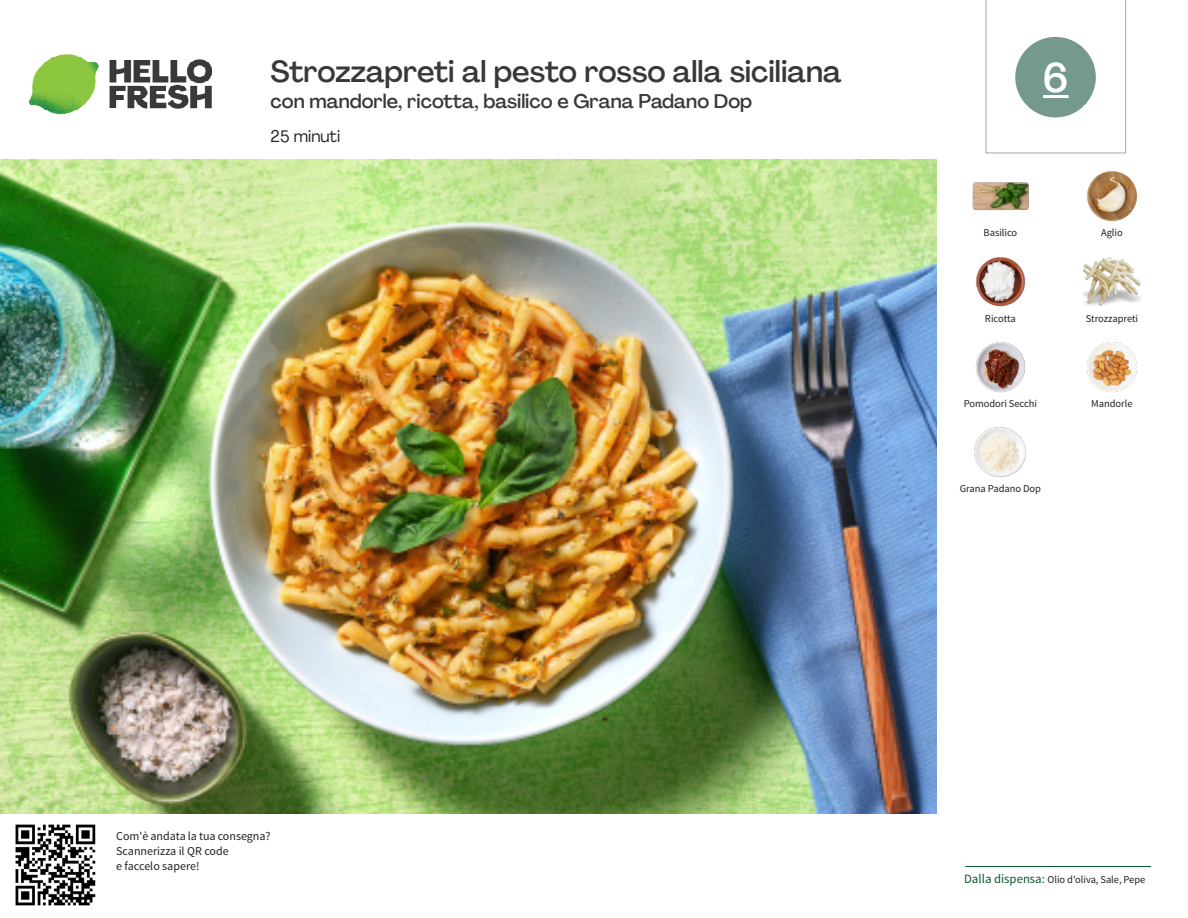
<style>
.page{position:relative;width:1188px;height:918px;background:#fff}
.page>*{position:absolute;margin:0;border:0;box-sizing:border-box;transform-origin:0 0}
._24_Recipe_Nr_Bag{font:500 40.5px "Agrandir";color:#fff}
._15_Titel_UK{font:500 30px "Agrandir";color:#383839}
._15_Titel_UK-2{font:500 19.5px "Agrandir";color:#383839}
._02_Box_Type{font:16.5px "Agrandir";color:#231f20}
._06_Before_Start{font:12px/15px "Source Sans Pro";color:#231f20}
._18_FRONT_ingredient{font:10.5px "Source Sans Pro";letter-spacing:-.005em;color:#231f20}
.t1{font:10.5px "Source Sans Variable";letter-spacing:-.005em;color:#231f20}
.s1{font-family:"Source Sans Pro";font-size:12.75px;color:#0e572c}
</style>
<div class="page">
<img style="left:30px;top:54px;width:181px;height:61px">
<hr style="left:965px;top:866px;width:186px;height:1px;background:#0e572c">
<img style="left:0;top:159px;width:936px;height:655px">
<img style="left:1087px;top:171px;width:51px;height:51px">
<img style="left:972px;top:182px;width:57px;height:29px">
<img style="left:1083px;top:258px;width:58px;height:48px">
<img style="left:975px;top:257px;width:51px;height:50px">
<img style="left:1087px;top:342px;width:51px;height:51px">
<img style="left:975px;top:342px;width:51px;height:51px">
<img style="left:975px;top:427px;width:51px;height:50px">
<img style="left:15px;top:824px;width:81px;height:82px">
<svg style="left:985px;top:0;width:141px;height:154px"></svg>
<p class="_15_Titel_UK" style="left:271px;top:53px;width:573px">Strozzapreti al pesto rosso alla siciliana</p>
<p class="_15_Titel_UK-2" style="left:271px;top:89px;width:483px">con mandorle, ricotta, basilico e Grana Padano Dop</p>
<p class="_02_Box_Type" style="left:271px;top:126px;width:71px">25 minuti</p>
<p class="_24_Recipe_Nr_Bag" style="left:1043px;top:53px;width:27px">6</p>
<p class="_18_FRONT_ingredient" style="left:984px;top:226px;width:35px">Basilico</p>
<p class="_18_FRONT_ingredient" style="left:1101px;top:226px;width:23px">Aglio</p>
<p class="_18_FRONT_ingredient" style="left:985px;top:312px;width:32px">Ricotta</p>
<p class="_18_FRONT_ingredient" style="left:1086px;top:312px;width:54px">Strozzapreti</p>
<p class="_18_FRONT_ingredient" style="left:964px;top:397px;width:75px">Pomodori Secchi</p>
<p class="_18_FRONT_ingredient" style="left:1091px;top:397px;width:43px">Mandorle</p>
<p class="_18_FRONT_ingredient" style="left:960px;top:482px;width:83px">Grana Padano Dop</p>
<p class="_06_Before_Start" style="left:116px;top:829px;width:156px">Com'è andata la tua consegna?<br>Scannerizza il QR code<br>e faccelo sapere!</p>
<p class="t1" style="left:964px;top:873px;width:183px"><span class="s1">Dalla dispensa:</span> Olio d'oliva, Sale, Pepe</p>
</div>
